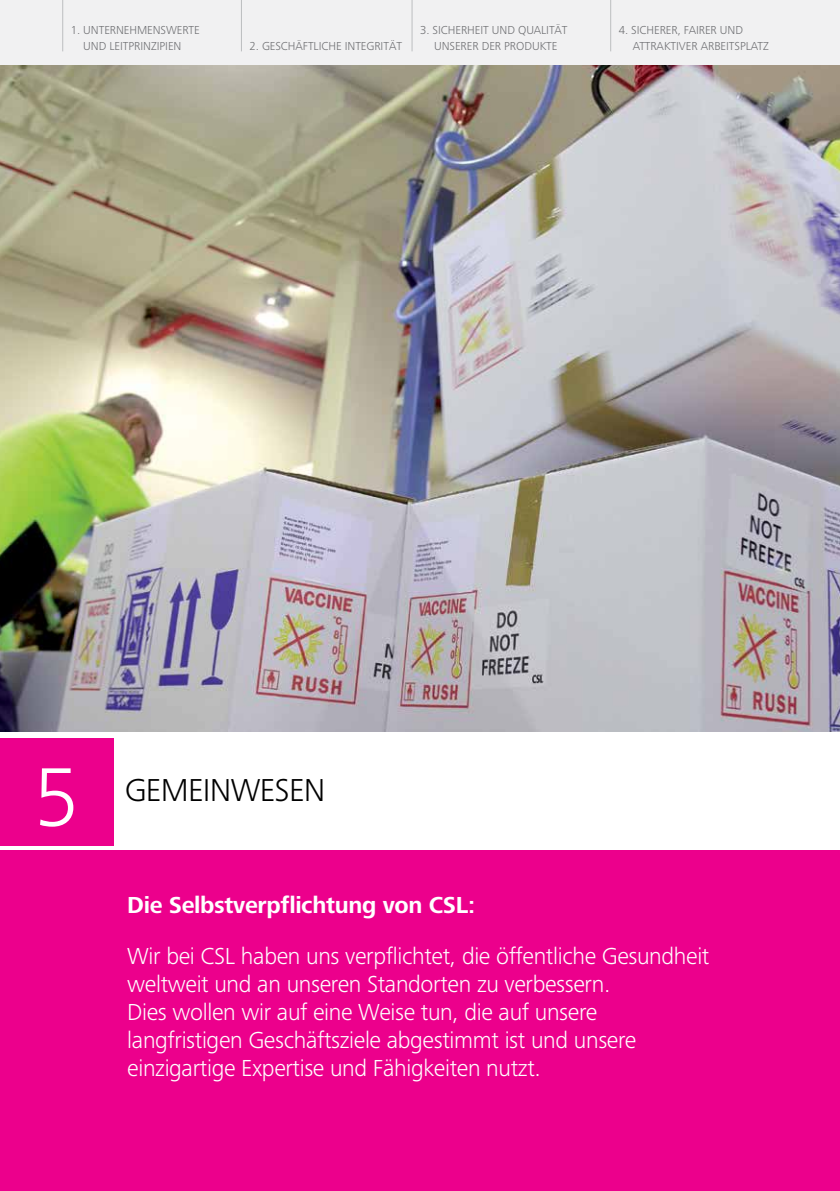
<style>
.page{position:relative;width:840px;height:1191px;background:#fff}
.page>*{position:absolute;margin:0;border:0;box-sizing:border-box;transform-origin:0 0}
.t1{font:300 86px "Frutiger Next LTW1 G";color:#fff}
.t2{font:300 32.8px "Frutiger Next LTW1 G";letter-spacing:-.02em;color:#000}
.t3{font:300 24px/28px "Frutiger Next LTW1 G";letter-spacing:-.015em;color:#fff}
.t4{font:700 24px "Frutiger Next LTW1 G";letter-spacing:-.015em;color:#fff}
.t5{font:300 12px/16px "Frutiger Next LTW1 G";letter-spacing:-.005em;color:#6d6e71;text-align:center}
</style>
<div class="page">
<img style="left:0;top:64px;width:839px;height:667px">
<div style="left:0;top:0;width:839px;height:64px;background:#f1f1f2"></div>
<hr style="left:62px;top:0;width:1px;height:51px;background:#bcbec0">
<hr style="left:241px;top:0;width:1px;height:51px;background:#bcbec0">
<hr style="left:411px;top:0;width:1px;height:51px;background:#bcbec0">
<hr style="left:610px;top:0;width:1px;height:51px;background:#bcbec0">
<div style="left:0;top:850px;width:839px;height:341px;background:#ec008c"></div>
<div style="left:0;top:738px;width:113px;height:108px;background:#ec008c"></div>
<p class="t5" style="left:71px;top:22px;width:130px">1. UNTERNEHMENSWERTE<br>UND LEITPRINZIPIEN</p>
<p class="t5" style="left:249px;top:38px;width:154px">2. GESCHÄFTLICHE INTEGRITÄT</p>
<p class="t5" style="left:420px;top:22px;width:149px">3. SICHERHEIT UND QUALITÄT<br>UNSERER DER PRODUKTE</p>
<p class="t5" style="left:632px;top:22px;width:137px;text-align:left;text-indent:-14px">4. SICHERER, FAIRER UND<br>ATTRAKTIVER ARBEITSPLATZ</p>
<h1 class="t1" style="left:34px;top:748px;width:47px">5</h1>
<h2 class="t2" style="left:125px;top:771px;width:202px">GEMEINWESEN</h2>
<p class="t4" style="left:127px;top:891px;width:349px">Die Selbstverpflichtung von CSL:</p>
<p class="t3" style="left:127px;top:942px;width:583px">Wir bei CSL haben uns verpflichtet, die öffentliche Gesundheit weltweit und an unseren Standorten zu verbessern.<br>Dies wollen wir auf eine Weise tun, die auf unsere langfristigen Geschäftsziele abgestimmt ist und unsere einzigartige Expertise und Fähigkeiten nutzt.</p>
</div>
